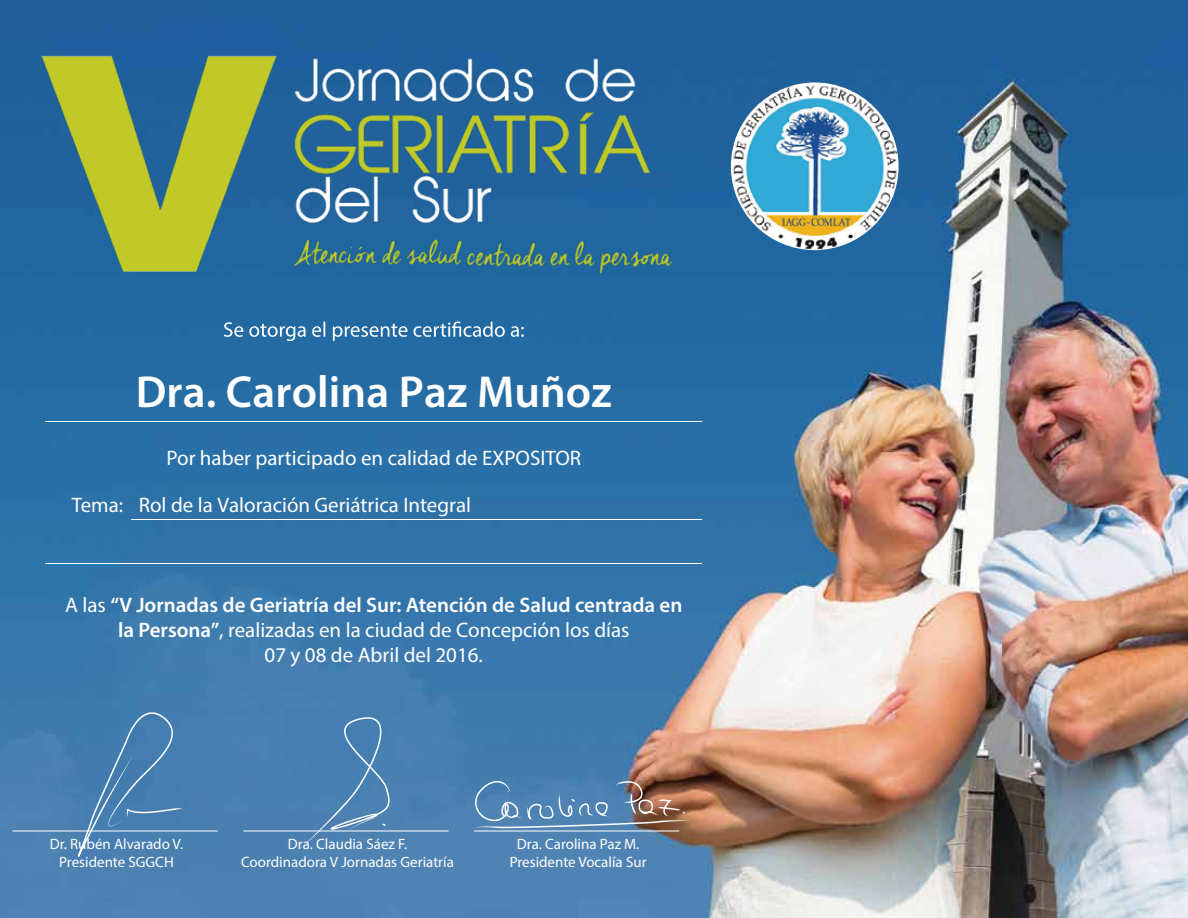
<style>
.page{position:relative;width:1188px;height:918px;background:#fff}
.page>*{position:absolute;margin:0;border:0;box-sizing:border-box;transform-origin:0 0}
.t1{font:600 45px "Myriad Pro";letter-spacing:.005em;color:#fff}
.t2{font:21px/25.2px "Myriad Pro";color:#fff;text-align:center}
.t3{font:15px/18px "Myriad Pro";color:#fff;text-align:center}
.s1{font-weight:600}
</style>
<div class="page">
<img style="left:0;top:0;width:1188px;height:918px">
<img style="left:731px;top:82px;width:168px;height:168px;border-radius:84px">
<img style="left:41px;top:53px;width:246px;height:226px">
<img style="left:292px;top:28px;width:359px;height:202px">
<img style="left:295px;top:238px;width:383px;height:39px">
<svg style="left:224px;top:322px;width:300px;height:19px;background:#5088b5"></svg>
<hr style="left:45px;top:421px;width:657px;height:1px;background:#fff">
<hr style="left:243px;top:831px;width:206px;height:1px;background:#fff">
<hr style="left:474px;top:831px;width:205px;height:1px;background:#fff">
<hr style="left:13px;top:831px;width:205px;height:1px;background:#fff">
<svg style="left:297px;top:717px;width:93px;height:134px;background:#5286b5"></svg>
<hr style="left:131px;top:519px;width:571px;height:1px;background:#fff">
<hr style="left:45px;top:563px;width:657px;height:1px;background:#fff">
<svg style="left:78px;top:712px;width:105px;height:145px;background:#4e83b3"></svg>
<svg style="left:474px;top:781px;width:217px;height:47px;background:#6c839c"></svg>
<h1 class="t1" style="left:136px;top:363px;width:478px">Dra. Carolina Paz Muñoz</h1>
<p class="t2" style="left:166px;top:445px;width:416px">Por haber participado en calidad de EXPOSITOR</p>
<p class="t2" style="left:72px;top:492px;width:401px">Tema: Rol de la Valoración Geriátrica Integral</p>
<p class="t2" style="left:65px;top:592px;width:619px">A las <span class="s1">“V Jornadas de Geriatría del Sur: Atención de Salud centrada en la Persona”</span>, realizadas en la ciudad de Concepción los días<br>07 y 08 de Abril del 2016.</p>
<p class="t3" style="left:50px;top:835px;width:135px">Dr. Rubén Alvarado V.<br>Presidente SGGCH</p>
<p class="t3" style="left:241px;top:835px;width:214px">Dra. Claudia Sáez F.<br>Coordinadora V Jornadas Geriatría</p>
<p class="t3" style="left:510px;top:835px;width:138px">Dra. Carolina Paz M.<br>Presidente Vocalía Sur</p>
</div>
